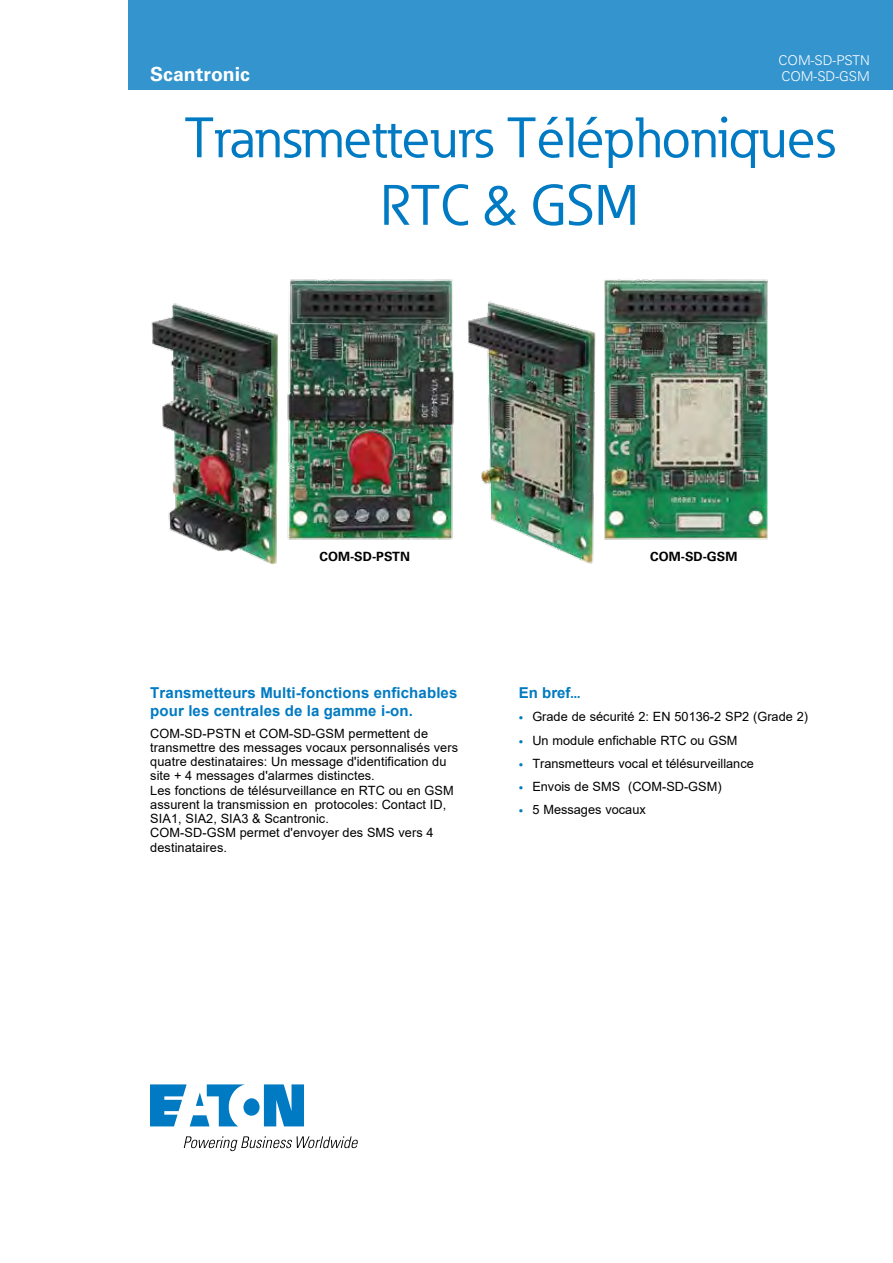
<style>
.page{position:relative;width:893px;height:1263px;background:#fff}
.page>*{position:absolute;margin:0;border:0;box-sizing:border-box;transform-origin:0 0}
.t1{font:56.25px/67.5px "Eaton";letter-spacing:-.005em;color:#007ac2;text-align:center}
.t2{font:700 19.5px "Univers LT Std";color:#fff}
.t3{font:700 15px/18.1px "Arial";letter-spacing:.01em;color:#007ac2}
.t4{font:300 13.5px/16.5px "Univers LT Pro 45";color:#fff}
.t5{font:12.75px/14.2px "Arial";letter-spacing:.005em;color:#000}
.t6{font:700 12.75px "Univers LT Std";color:#000}
.s1{font-family:"Univers LT Std";font-stretch:condensed}
.s2{font-family:"Univers LT Std";font-weight:300;font-size:9px;color:#007ac2}
</style>
<div class="page">
<img style="left:287px;top:279px;width:167px;height:261px">
<img style="left:151px;top:303px;width:127px;height:260px">
<img style="left:468px;top:301px;width:128px;height:263px">
<img style="left:604px;top:279px;width:164px;height:261px">
<div style="left:128px;top:0;width:765px;height:90px;background:#3394ce"></div>
<svg style="left:150px;top:1084px;width:154px;height:42px"></svg>
<svg style="left:184px;top:1136px;width:174px;height:15px"></svg>
<h2 class="t2" style="left:150px;top:63px;width:101px">Scantronic</h2>
<p class="t4" style="left:779px;top:51px;width:93px">COM-SD-PSTN<br>COM-SD-GSM</p>
<h1 class="t1" style="left:184px;top:104px;width:652px">Transmetteurs Téléphoniques<br>RTC &amp; GSM</h1>
<p class="t6" style="left:320px;top:549px;width:92px">COM-SD-PSTN</p>
<p class="t6" style="left:650px;top:549px;width:89px">COM-SD-GSM</p>
<p class="t3" style="left:150px;top:684px;width:309px">Transmetteurs Multi-fonctions enfichables pour les centrales de la gamme i-on.</p>
<p class="t5" style="left:150px;top:726px;width:309px">COM-SD-PSTN et COM-SD-GSM permettent de transmettre des messages vocaux personnalisés vers quatre destinataires: Un message d'identification du site + 4 messages d'alarmes distinctes.<br>Les fonctions de télésurveillance en RTC ou en GSM assurent la transmission en protocoles: Contact ID, SIA1, SIA2, SIA3 &amp; Scantronic.<br>COM-SD-GSM permet d'envoyer des SMS vers 4 destinataires.</p>
<p class="t3" style="left:519px;top:684px;width:63px">En bref<span class="s1">...</span></p>
<p class="t5" style="left:519px;top:709px;width:291px"><span class="s2">•</span> Grade de sécurité 2: EN 50136-2 SP2 (Grade 2)</p>
<p class="t5" style="left:519px;top:733px;width:220px"><span class="s2">•</span> Un module enfichable RTC ou GSM</p>
<p class="t5" style="left:519px;top:756px;width:236px"><span class="s2">•</span> Transmetteurs vocal et télésurveillance</p>
<p class="t5" style="left:519px;top:779px;width:204px"><span class="s2">•</span> Envois de SMS (COM-SD-GSM)</p>
<p class="t5" style="left:519px;top:802px;width:128px"><span class="s2">•</span> 5 Messages vocaux</p>
</div>
